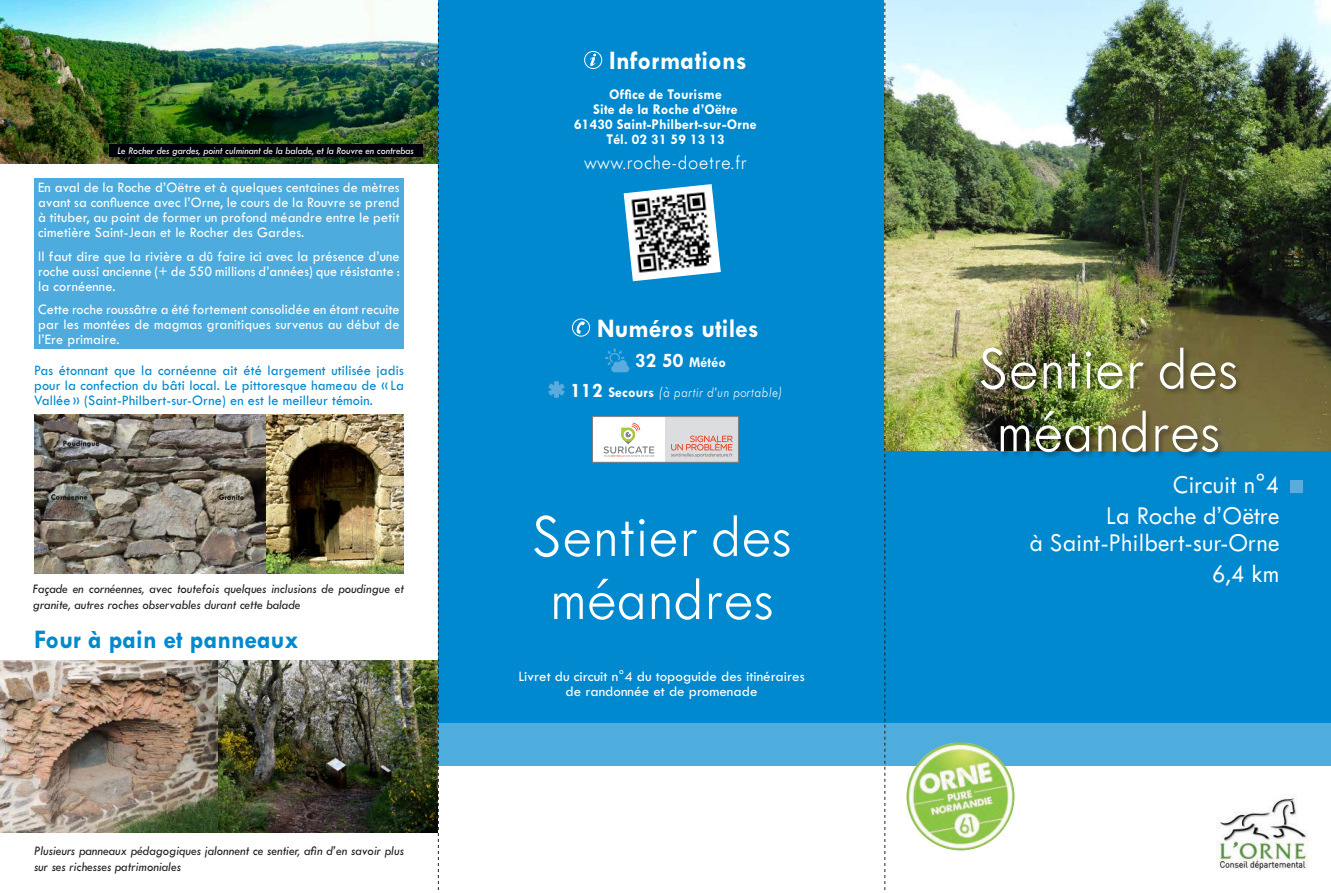
<style>
.page{position:relative;width:1331px;height:893px;background:#fff}
.page>*{position:absolute;margin:0;border:0;box-sizing:border-box;transform-origin:0 0}
.t1{font:300 63px/63px "Tw Cen MT Std";letter-spacing:-.01em;color:#fff}
.t2{font:700 27px "Tw Cen MT Std";letter-spacing:.005em;color:#fff;scale:.95 1}
.t3{font:700 27px "Tw Cen MT Std";letter-spacing:.005em;color:#0089cf;scale:.95 1}
.t4{font:500 26.7px/31.2px "Tw Cen MT Std Semi";letter-spacing:.005em;color:#fff;text-align:right}
.t5{font:300 21px "Tw Cen MT Std";letter-spacing:.01em;color:#fff;scale:.95 1}
.t6{font:15px/15px "Tw Cen MT Std";letter-spacing:.01em;color:#fff;text-align:justify;scale:.95 1}
.t7{font:15px/15px "Tw Cen MT Std";letter-spacing:.01em;color:#0089cf;text-align:justify;scale:.95 1}
.t8{font:15px/15px "Tw Cen MT Std";letter-spacing:.01em;color:#fff;text-align:justify;scale:.94 1}
.t9{font:700 15px/15px "Tw Cen MT Std";letter-spacing:.01em;color:#fff;text-align:center;scale:.95 1}
.t10{font:15px/15px "Tw Cen MT Std";letter-spacing:.01em;color:#fff;text-align:center}
.t11{font:italic 300 15px/30px "Tw Cen MT Std";letter-spacing:.01em;color:#fff;text-align:center;scale:.95 1}
.t12{font:italic 13.5px/16.2px "Tw Cen MT Std";color:#231f20;scale:.95 1}
.t13{font:italic 10.5px "Tw Cen MT Std";color:#fff;scale:.95 1}
.s1{font-weight:700;font-style:normal;font-size:21px}
.s2{font-weight:700;font-style:normal}
</style>
<div class="page">
<div style="left:438px;top:0;width:468px;height:765px;background:#0089cf"></div>
<img style="left:885px;top:0;width:446px;height:451px">
<div style="left:884px;top:451px;width:447px;height:314px;background:#0089cf"></div>
<div style="left:438px;top:723px;width:893px;height:42px;background:#4faddd"></div>
<div style="left:1290px;top:480px;width:13px;height:13px;background:#5babdf"></div>
<img style="left:0;top:660px;width:219px;height:172px">
<img style="left:219px;top:660px;width:219px;height:172px">
<img style="left:1216px;top:794px;width:93px;height:77px">
<img style="left:906px;top:742px;width:108px;height:108px;border-radius:54px">
<div style="left:979px;top:346px;width:264px;height:113px;background:#231f20;opacity:.5"></div>
<div style="left:34px;top:179px;width:370px;height:170px;background:#4dacdd"></div>
<img style="left:0;top:0;width:438px;height:163px">
<div style="left:109px;top:145px;width:313px;height:12px;background:#010209"></div>
<img style="left:34px;top:414px;width:370px;height:159px">
<svg style="left:590px;top:54px;width:6px;height:12px"></svg>
<div style="left:584px;top:51px;width:18px;height:18px;border:1px solid #fff;border-radius:50%"></div>
<svg style="left:576px;top:321px;width:9px;height:13px"></svg>
<div style="left:572px;top:319px;width:18px;height:17px;border:1px solid #fff;border-radius:50%"></div>
<svg style="left:605px;top:348px;width:24px;height:24px"></svg>
<svg style="left:548px;top:381px;width:17px;height:17px"></svg>
<svg style="left:624px;top:184px;width:97px;height:97px"></svg>
<img style="left:629px;top:190px;width:86px;height:85px">
<svg style="left:592px;top:416px;width:147px;height:47px;background:#e0dbd9"></svg>
<svg style="left:438px;top:2px;width:1px;height:889px"></svg>
<svg style="left:884px;top:0;width:1px;height:891px"></svg>
<p class="t13" style="left:117px;top:146px;width:313px">Le Rocher des gardes, point culminant de la balade, et la Rouvre en contrebas</p>
<p class="t6" style="left:38px;top:180px;width:382px">En aval de la Roche d’Oëtre et à quelques centaines de mètres avant sa confluence avec l’Orne, le cours de la Rouvre se prend à tituber, au point de former un profond méandre entre le petit cimetière Saint-Jean et le Rocher des Gardes.</p>
<p class="t6" style="left:38px;top:249px;width:382px">Il faut dire que la rivière a dû faire ici avec la présence d’une roche aussi ancienne (+ de 550 millions d’années) que résistante : la cornéenne.</p>
<p class="t8" style="left:38px;top:302px;width:386px">Cette roche roussâtre a été fortement consolidée en étant recuite par les montées de magmas granitiques survenus au début de l’Ere primaire.</p>
<p class="t7" style="left:34px;top:363px;width:391px">Pas étonnant que la cornéenne ait été largement utilisée jadis pour la confection du bâti local. Le pittoresque hameau de « La Vallée » (Saint-Philbert-sur-Orne) en est le meilleur témoin.</p>
<p class="t12" style="left:33px;top:580px;width:392px">Façade en cornéennes, avec toutefois quelques inclusions de poudingue et granite, autres roches observables durant cette balade</p>
<h2 class="t3" style="left:34px;top:625px;width:280px">Four à pain et panneaux</h2>
<p class="t12" style="left:34px;top:843px;width:391px">Plusieurs panneaux pédagogiques jalonnent ce sentier, afin d’en savoir plus sur ses richesses patrimoniales</p>
<h2 class="t2" style="left:609px;top:46px;width:146px">Informations</h2>
<p class="t9" style="left:574px;top:87px;width:194px">Office de Tourisme<br>Site de la Roche d’Oëtre<br>61430 Saint-Philbert-sur-Orne<br>Tél. 02 31 59 13 13</p>
<h3 class="t5" style="left:584px;top:151px;width:173px">www.roche-doetre.fr</h3>
<h2 class="t2" style="left:597px;top:313px;width:172px">Numéros utiles</h2>
<p class="t11" style="left:570px;top:347px;width:225px"><span class="s1">32 50</span> <span class="s2">Météo<br></span><span class="s1">112</span> <span class="s2">Secours</span> (à partir d’un portable)</p>
<h1 class="t1" style="left:532px;top:505px;width:262px">Sentier des méandres</h1>
<p class="t10" style="left:519px;top:669px;width:288px">Livret du circuit n°4 du topoguide des itinéraires de randonnée et de promenade</p>
<h1 class="t1" style="left:978px;top:337px;width:262px">Sentier des méandres</h1>
<h3 class="t4" style="left:1106px;top:469px;width:175px">Circuit n°4<br>La Roche d’Oëtre</h3>
<h3 class="t4" style="left:1029px;top:527px;width:251px">à Saint-Philbert-sur-Orne<br>6,4 km</h3>
</div>
